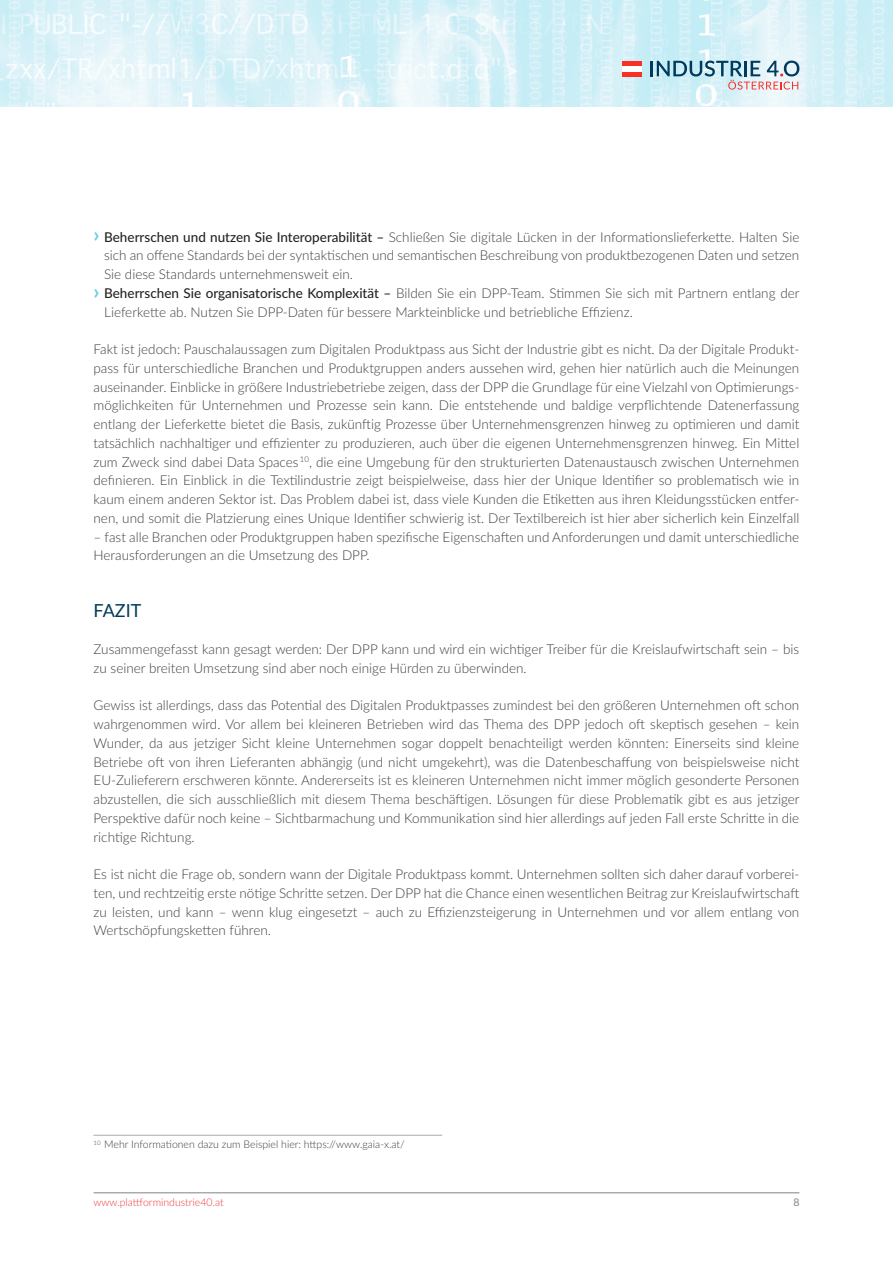
<style>
.page{position:relative;width:893px;height:1263px;background:#fff}
.page>*{position:absolute;margin:0;border:0;box-sizing:border-box;transform-origin:0 0}
.t1{font:18px "Lato";color:#033c5b}
.t2{font:300 13.5px/18.8px "Lato";color:#3e3e3f;text-align:justify}
.t3{font:300 10.5px "Lato";color:#3e3e3f}
.t4{font:300 10.5px "Lato";color:#ee3d3c}
.t5{font:10.5px "Lato";color:#808285}
.s1{font-weight:700;font-size:21px;color:#6acde6}
.s2{font-weight:500;color:#231f20}
</style>
<div class="page">
<img style="left:0;top:0;width:893px;height:106px">
<hr style="left:94px;top:1192px;width:705px;height:1px;background:#808285">
<hr style="left:650px;top:61px;width:3px;height:15px;background:#003b5d">
<svg style="left:657px;top:61px;width:142px;height:29px"></svg>
<div style="left:623px;top:61px;width:19px;height:5px;background:#f93026"></div>
<div style="left:623px;top:71px;width:19px;height:5px;background:#f93026"></div>
<div style="left:623px;top:66px;width:19px;height:5px;background:#fff"></div>
<hr style="left:94px;top:1135px;width:348px;height:1px;background:#a8a9ad">
<p class="t2" style="left:94px;top:227px;width:707px"><span class="s1">›</span> <span class="s2">Beherrschen und nutzen Sie Interoperabilität –</span> Schließen Sie digitale Lücken in der Informationslieferkette. Halten Sie</p>
<p class="t2" style="left:104px;top:246px;width:697px">sich an offene Standards bei der syntaktischen und semantischen Beschreibung von produktbezogenen Daten und setzen</p>
<p class="t2" style="left:104px;top:265px;width:250px">Sie diese Standards unternehmensweit ein.</p>
<p class="t2" style="left:94px;top:283px;width:708px"><span class="s1">›</span> <span class="s2">Beherrschen Sie organisatorische Komplexität –</span> Bilden Sie ein DPP-Team. Stimmen Sie sich mit Partnern entlang der</p>
<p class="t2" style="left:104px;top:302px;width:530px">Lieferkette ab. Nutzen Sie DPP-Daten für bessere Markteinblicke und betriebliche Effizienz.</p>
<p class="t2" style="left:94px;top:339px;width:707px">Fakt ist jedoch: Pauschalaussagen zum Digitalen Produktpass aus Sicht der Industrie gibt es nicht. Da der Digitale Produkt&shy;pass für unterschiedliche Branchen und Produktgruppen anders aussehen wird, gehen hier natürlich auch die Meinungen auseinander. Einblicke in größere Industriebetriebe zeigen, dass der DPP die Grundlage für eine Vielzahl von Optimierungs&shy;möglichkeiten für Unternehmen und Prozesse sein kann. Die entstehende und baldige verpflichtende Datenerfassung entlang der Lieferkette bietet die Basis, zukünftig Prozesse über Unternehmensgrenzen hinweg zu optimieren und damit tatsächlich nachhaltiger und effizienter zu produzieren, auch über die eigenen Unternehmensgrenzen hinweg. Ein Mittel zum Zweck sind dabei Data Spaces <sup>10</sup>, die eine Umgebung für den strukturierten Datenaustausch zwischen Unternehmen definieren. Ein Einblick in die Textilindustrie zeigt beispielweise, dass hier der Unique Identifier so problematisch wie in kaum einem anderen Sektor ist. Das Problem dabei ist, dass viele Kunden die Etiketten aus ihren Kleidungsstücken entfer&shy;nen, und somit die Platzierung eines Unique Identifier schwierig ist. Der Textilbereich ist hier aber sicherlich kein Einzelfall</p>
<p class="t2" style="left:94px;top:527px;width:707px">– fast alle Branchen oder Produktgruppen haben spezifische Eigenschaften und Anforderungen und damit unterschiedliche<br>Herausforderungen an die Umsetzung des DPP.</p>
<h1 class="t1" style="left:94px;top:600px;width:49px">FAZIT</h1>
<p class="t2" style="left:94px;top:639px;width:707px">Zusammengefasst kann gesagt werden: Der DPP kann und wird ein wichtiger Treiber für die Kreislaufwirtschaft sein – bis zu seiner breiten Umsetzung sind aber noch einige Hürden zu überwinden.</p>
<p class="t2" style="left:94px;top:696px;width:708px">Gewiss ist allerdings, dass das Potential des Digitalen Produktpasses zumindest bei den größeren Unternehmen oft schon wahrgenommen wird. Vor allem bei kleineren Betrieben wird das Thema des DPP jedoch oft skeptisch gesehen – kein Wunder, da aus jetziger Sicht kleine Unternehmen sogar doppelt benachteiligt werden könnten: Einerseits sind kleine Betriebe oft von ihren Lieferanten abhängig (und nicht umgekehrt), was die Datenbeschaffung von beispielsweise nicht EU-Zulieferern erschweren könnte. Andererseits ist es kleineren Unternehmen nicht immer möglich gesonderte Personen abzustellen, die sich ausschließlich mit diesem Thema beschäftigen. Lösungen für diese Problematik gibt es aus jetziger Perspektive dafür noch keine – Sichtbarmachung und Kommunikation sind hier allerdings auf jeden Fall erste Schritte in die richtige Richtung.</p>
<p class="t2" style="left:94px;top:864px;width:707px">Es ist nicht die Frage ob, sondern wann der Digitale Produktpass kommt. Unternehmen sollten sich daher darauf vorberei&shy;ten, und rechtzeitig erste nötige Schritte setzen. Der DPP hat die Chance einen wesentlichen Beitrag zur Kreislaufwirtschaft zu leisten, und kann – wenn klug eingesetzt – auch zu Effizienzsteigerung in Unternehmen und vor allem entlang von Wertschöpfungsketten führen.</p>
<p class="t3" style="left:94px;top:1137px;width:313px"><sup>10</sup> Mehr Informationen dazu zum Beispiel hier: https://www.gaia-x.at/</p>
<p class="t4" style="left:94px;top:1195px;width:132px">www.plattformindustrie40.at</p>
<p class="t5" style="left:793px;top:1197px;width:8px">8</p>
</div>
